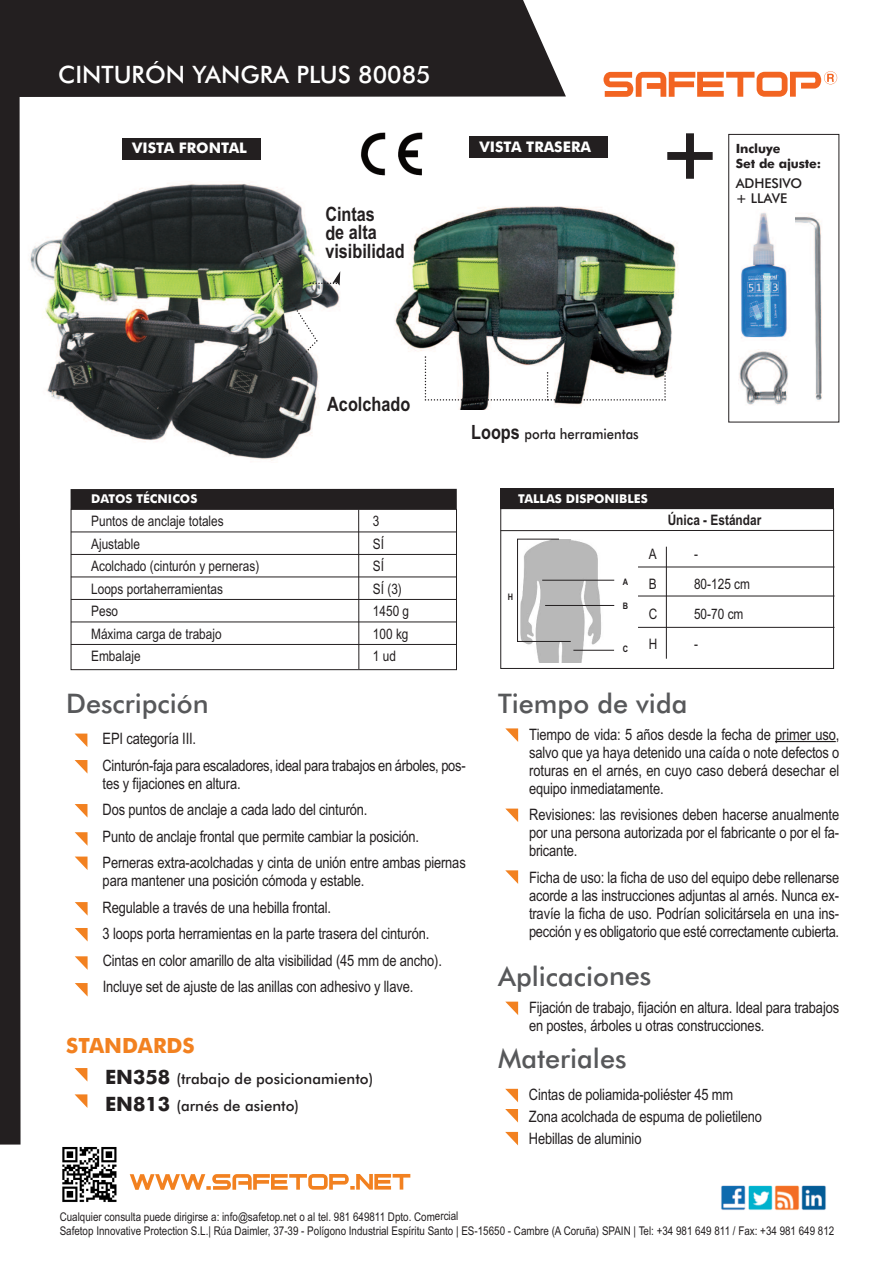
<style>
.page{position:relative;width:893px;height:1263px;background:#fff}
.page>*{position:absolute;margin:0;border:0;box-sizing:border-box;transform-origin:0 0}
.t1{font:96px "Arial";color:#231f20}
.t2{font:500 27px "Futura BT";color:#57585a}
.t3{font:500 24px "Futura BT";color:#fff}
.t4{font:700 21px "Futura BT";color:#f28120}
.t5{font:700 19.8px/18.6px "Arial Narrow";color:#231f20}
.t6{font:15.75px/18px "Arial Narrow";letter-spacing:-.01em;color:#231f20}
.t7{font:500 15px/26.4px "Futura BT";color:#231f20}
.t8{font:700 14.7px "Futura BT";color:#fff}
.t9{font:500 14.55px "Futura BT";color:#231f20;scale:.9 1}
.t10{font:14.4px/22.5px "Arial Narrow";color:#231f20}
.t11{font:700 14.4px "Arial Narrow";color:#231f20}
.t12{font:500 13.5px/15px "Futura BT";letter-spacing:-.01em;color:#231f20}
.t13{font:700 12.75px/15px "Futura BT";letter-spacing:-.01em;color:#231f20}
.t14{font:700 12.15px "Futura BT";color:#fff}
.t15{font:12px/14.2px "Arial Narrow";color:#231f20}
.t16{font:700 9px "Arial Narrow";color:#231f20}
.s1{font-family:"Arial Narrow";font-weight:700;font-size:19.8px}
.s2{font-weight:700;font-size:19.8px}
</style>
<div class="page">
<img style="left:795px;top:214px;width:27px;height:187px">
<img style="left:30px;top:183px;width:311px;height:278px">
<img style="left:394px;top:206px;width:284px;height:203px">
<div style="left:21px;top:0;width:545px;height:97px;background:#231f20"></div>
<div style="left:71px;top:509px;width:386px;height:161px;border:1px solid #231f20"></div>
<img style="left:361px;top:132px;width:62px;height:44px">
<svg style="left:130px;top:1174px;width:280px;height:16px"></svg>
<img style="left:62px;top:1147px;width:55px;height:55px">
<svg style="left:603px;top:71px;width:234px;height:26px"></svg>
<img style="left:721px;top:1185px;width:105px;height:25px">
<svg style="left:75px;top:1068px;width:12px;height:13px"></svg>
<svg style="left:75px;top:1094px;width:12px;height:14px"></svg>
<svg style="left:75px;top:733px;width:12px;height:14px"></svg>
<svg style="left:505px;top:1089px;width:13px;height:13px"></svg>
<svg style="left:505px;top:1109px;width:13px;height:13px"></svg>
<svg style="left:505px;top:1132px;width:13px;height:13px"></svg>
<svg style="left:505px;top:808px;width:13px;height:14px"></svg>
<svg style="left:505px;top:870px;width:13px;height:14px"></svg>
<svg style="left:505px;top:728px;width:13px;height:14px"></svg>
<svg style="left:75px;top:760px;width:12px;height:13px"></svg>
<svg style="left:75px;top:804px;width:12px;height:13px"></svg>
<svg style="left:75px;top:856px;width:13px;height:14px"></svg>
<svg style="left:75px;top:832px;width:13px;height:14px"></svg>
<svg style="left:75px;top:902px;width:13px;height:13px"></svg>
<svg style="left:75px;top:928px;width:13px;height:13px"></svg>
<svg style="left:75px;top:956px;width:13px;height:14px"></svg>
<svg style="left:75px;top:983px;width:13px;height:13px"></svg>
<hr style="left:71px;top:531px;width:386px;height:1px;background:#231f20">
<hr style="left:71px;top:554px;width:386px;height:1px;background:#231f20">
<hr style="left:71px;top:576px;width:386px;height:1px;background:#231f20">
<hr style="left:71px;top:599px;width:386px;height:1px;background:#231f20">
<hr style="left:71px;top:621px;width:386px;height:1px;background:#231f20">
<hr style="left:71px;top:644px;width:386px;height:1px;background:#231f20">
<hr style="left:358px;top:510px;width:1px;height:159px;background:#231f20">
<div style="left:71px;top:489px;width:386px;height:20px;background:#231f20"></div>
<hr style="left:775px;top:741px;width:61px;height:1px;background:#231f20">
<svg style="left:505px;top:1002px;width:13px;height:13px"></svg>
<div style="left:0;top:0;width:21px;height:1144px;background:#231f20"></div>
<div style="left:500px;top:508px;width:334px;height:161px;border:1px solid #231f20"></div>
<img style="left:523px;top:539px;width:92px;height:124px">
<hr style="left:500px;top:530px;width:334px;height:1px;background:#231f20">
<div style="left:500px;top:489px;width:334px;height:20px;background:#231f20"></div>
<hr style="left:542px;top:580px;width:72px;height:1px;background:#231f20">
<hr style="left:545px;top:605px;width:69px;height:1px;background:#231f20">
<hr style="left:573px;top:650px;width:41px;height:1px;background:#231f20">
<svg style="left:517px;top:538px;width:54px;height:104px;background:#bcbcbc"></svg>
<hr style="left:638px;top:567px;width:196px;height:1px;background:#231f20">
<hr style="left:638px;top:596px;width:196px;height:1px;background:#231f20">
<hr style="left:638px;top:627px;width:196px;height:1px;background:#231f20">
<hr style="left:666px;top:547px;width:1px;height:112px;background:#231f20">
<div style="left:122px;top:138px;width:139px;height:22px;background:#231f20"></div>
<div style="left:469px;top:136px;width:139px;height:22px;background:#231f20"></div>
<img style="left:248px;top:237px;width:92px;height:156px">
<svg style="left:425px;top:356px;width:241px;height:45px"></svg>
<div style="left:728px;top:134px;width:111px;height:288px;border:1px solid #231f20"></div>
<div style="left:739px;top:349px;width:61px;height:69px;background:#fff"></div>
<img style="left:739px;top:349px;width:49px;height:56px">
<img style="left:741px;top:212px;width:46px;height:126px">
<h3 class="t3" style="left:58px;top:61px;width:374px">CINTURÓN YANGRA PLUS 80085</h3>
<p class="t8" style="left:132px;top:140px;width:116px">VISTA FRONTAL</p>
<p class="t8" style="left:479px;top:138px;width:113px">VISTA TRASERA</p>
<p class="t5" style="left:325px;top:205px;width:81px">Cintas<br>de alta visibilidad</p>
<h1 class="t1" style="left:662px;top:101px;width:58px">+</h1>
<p class="t13" style="left:736px;top:141px;width:87px">Incluye<br>Set de ajuste:</p>
<p class="t12" style="left:736px;top:175px;width:68px">ADHESIVO + LLAVE</p>
<p class="t14" style="left:91px;top:492px;width:108px">DATOS TÉCNICOS</p>
<p class="t5" style="left:327px;top:394px;width:85px">Acolchado</p>
<p class="t9" style="left:471px;top:426px;width:188px"><span class="s1">Loops</span> porta herramientas</p>
<p class="t14" style="left:518px;top:492px;width:131px">TALLAS DISPONIBLES</p>
<p class="t10" style="left:91px;top:510px;width:170px">Puntos de anclaje totales<br>Ajustable<br>Acolchado (cinturón y perneras)<br>Loops portaherramientas<br>Peso<br>Máxima carga de trabajo<br>Embalaje</p>
<p class="t10" style="left:373px;top:510px;width:38px">3<br>SÍ<br>SÍ<br>SÍ (3)<br>1450 g<br>100 kg<br>1 ud</p>
<h2 class="t2" style="left:66px;top:688px;width:144px">Descripción</h2>
<p class="t6" style="left:103px;top:726px;width:364px;line-height:26.5px">EPI categoría III.<br>Cinturón-faja para escaladores, ideal para trabajos en árboles, pos-</p>
<p class="t6" style="left:103px;top:770px;width:365px;line-height:26.5px">tes y fijaciones en altura.<br>Dos puntos de anclaje a cada lado del cinturón.<br>Punto de anclaje frontal que permite cambiar la posición.<br>Perneras extra-acolchadas y cinta de unión entre ambas piernas</p>
<p class="t6" style="left:103px;top:868px;width:341px;line-height:26.5px">para mantener una posición cómoda y estable.<br>Regulable a través de una hebilla frontal.<br>3 loops porta herramientas en la parte trasera del cinturón.<br>Cintas en color amarillo de alta visibilidad (45 mm de ancho).<br>Incluye set de ajuste de las anillas con adhesivo y llave.</p>
<h3 class="t4" style="left:66px;top:1034px;width:130px">STANDARDS</h3>
<p class="t7" style="left:105px;top:1066px;width:270px"><span class="s2">EN358</span> (trabajo de posicionamiento)<br><span class="s2">EN813</span> (arnés de asiento)</p>
<p class="t16" style="left:508px;top:591px;width:7px">H</p>
<p class="t16" style="left:623px;top:577px;width:7px">A</p>
<p class="t16" style="left:623px;top:601px;width:7px">B</p>
<p class="t16" style="left:623px;top:643px;width:7px">C</p>
<p class="t11" style="left:668px;top:512px;width:95px">Única - Estándar</p>
<p class="t10" style="left:649px;top:543px;width:9px">A</p>
<p class="t10" style="left:694px;top:543px;width:5px">-</p>
<p class="t10" style="left:649px;top:573px;width:9px">B</p>
<p class="t10" style="left:694px;top:573px;width:58px">80-125 cm</p>
<p class="t10" style="left:649px;top:603px;width:10px">C</p>
<p class="t10" style="left:694px;top:603px;width:51px">50-70 cm</p>
<p class="t10" style="left:649px;top:633px;width:10px">H</p>
<p class="t10" style="left:694px;top:633px;width:5px">-</p>
<h2 class="t2" style="left:498px;top:688px;width:191px">Tiempo de vida</h2>
<p class="t6" style="left:529px;top:725px;width:312px;text-align:justify">Tiempo de vida: 5 años desde la fecha de primer uso, salvo que ya haya detenido una caída o note defectos o roturas en el arnés, en cuyo caso deberá desechar el equipo inmediatamente.</p>
<p class="t6" style="left:529px;top:806px;width:312px;text-align:justify">Revisiones: las revisiones deben hacerse anualmente por una persona autorizada por el fabricante o por el fa&shy;bricante.</p>
<p class="t6" style="left:529px;top:868px;width:312px;text-align:justify">Ficha de uso: la ficha de uso del equipo debe rellenarse acorde a las instrucciones adjuntas al arnés. Nunca ex&shy;travíe la ficha de uso. Podrían solicitársela en una ins&shy;pección y es obligatorio que esté correctamente cubierta.</p>
<h2 class="t2" style="left:498px;top:960px;width:155px">Aplicaciones</h2>
<p class="t6" style="left:529px;top:998px;width:312px">Fijación de trabajo, fijación en altura. Ideal para trabajos en postes, árboles u otras construcciones.</p>
<h2 class="t2" style="left:498px;top:1043px;width:130px">Materiales</h2>
<p class="t6" style="left:529px;top:1083px;width:235px;line-height:22.2px">Cintas de poliamida-poliéster 45 mm<br>Zona acolchada de espuma de polietileno<br>Hebillas de aluminio</p>
<p class="t15" style="left:60px;top:1209px;width:776px">Cualquier consulta puede dirigirse a: info@safetop.net o al tel. 981 649811 Dpto. Comercial<br>Safetop Innovative Protection S.L.| Rúa Daimler, 37-39 - Polígono Industrial Espíritu Santo | ES-15650 - Cambre (A Coruña) SPAIN | Tel: +34 981 649 811 / Fax: +34 981 649 812</p>
</div>
